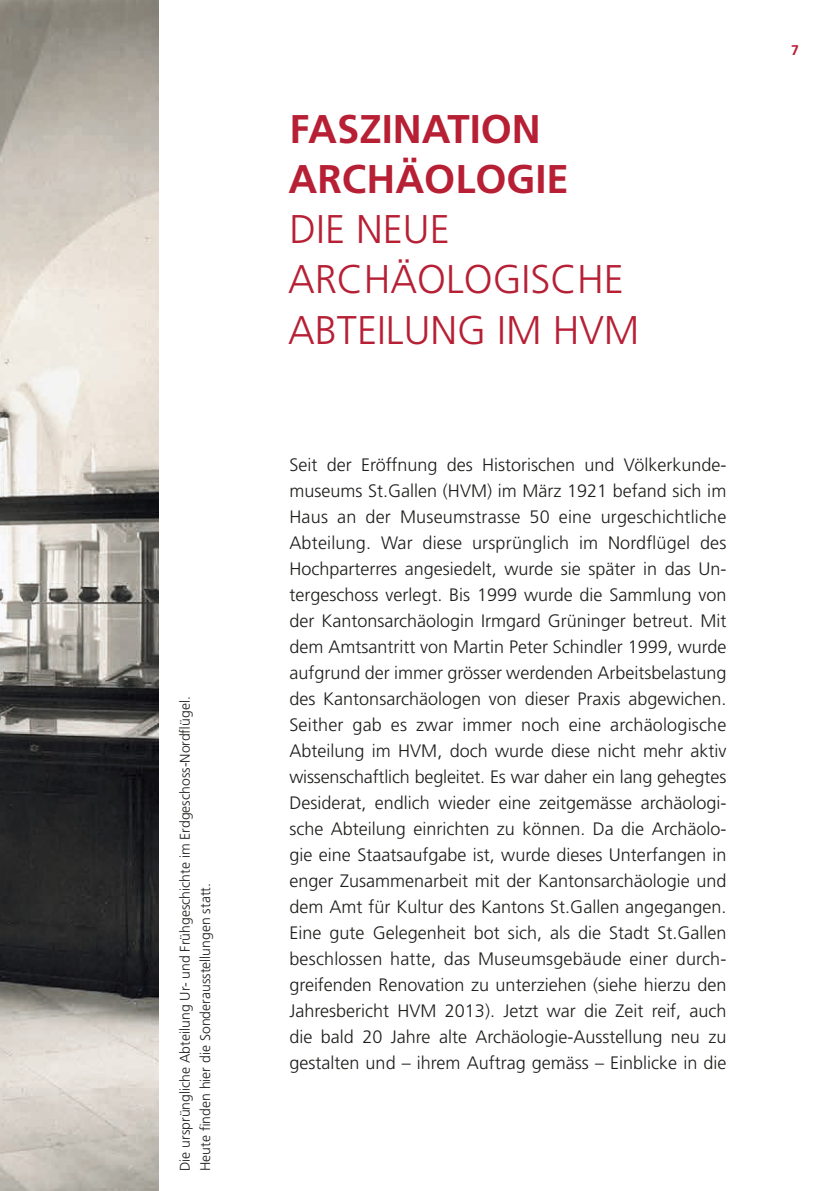
<style>
.page{position:relative;width:840px;height:1191px;background:#fff}
.page>*{position:absolute;margin:0;border:0;box-sizing:border-box;transform-origin:0 0}
.t1{font:300 40px/50px "Frutiger LT Std";color:#b71f34}
.t2{font:700 40px/50px "Frutiger LT Std";color:#b71f34}
.t3{font:300 18px/26px "Frutiger LT Pro";color:#1d1d1b;text-align:justify}
.t4{font:300 14px/20px "Frutiger LT Std";color:#1d1d1b}
.t5{font:700 14px "Frutiger LT Std";color:#b71f34}
</style>
<div class="page">
<img style="left:0;top:0;width:159px;height:1191px">
<p class="t4" style="left:175px;top:1171px;width:476px;rotate:-90deg">Die ursprüngliche Abteilung Ur- und Frühgeschichte im Erdgeschoss-Nordflügel.<br>Heute finden hier die Sonderausstellungen statt.</p>
<h1 class="t2" style="left:288px;top:105px;width:281px">FASZINATION<br>ARCHÄOLOGIE</h1>
<h1 class="t1" style="left:288px;top:205px;width:353px">DIE NEUE<br>ARCHÄOLOGISCHE<br>ABTEILUNG IM HVM</h1>
<p class="t3" style="left:289px;top:452px;width:438px">Seit der Eröffnung des Historischen und Völkerkunde&shy;museums St.Gallen (HVM) im März 1921 befand sich im Haus an der Museumstrasse 50 eine urgeschichtliche Abteilung. War diese ursprünglich im Nordflügel des Hochparterres angesiedelt, wurde sie später in das Un&shy;tergeschoss verlegt. Bis 1999 wurde die Sammlung von der Kantonsarchäologin Irmgard Grüninger betreut. Mit dem Amtsantritt von Martin Peter Schindler 1999, wurde aufgrund der immer grösser werdenden Arbeitsbelastung des Kantonsarchäologen von dieser Praxis abgewichen.<br>Seither gab es zwar immer noch eine archäologische Abteilung im HVM, doch wurde diese nicht mehr aktiv wissenschaftlich begleitet. Es war daher ein lang gehegtes Desiderat, endlich wieder eine zeitgemässe archäologi&shy;sche Abteilung einrichten zu können. Da die Archäolo&shy;gie eine Staatsaufgabe ist, wurde dieses Unterfangen in enger Zusammenarbeit mit der Kantonsarchäologie und dem Amt für Kultur des Kantons St.Gallen angegangen.<br>Eine gute Gelegenheit bot sich, als die Stadt St.Gallen beschlossen hatte, das Museumsgebäude einer durch&shy;greifenden Renovation zu unterziehen (siehe hierzu den Jahresbericht HVM 2013). Jetzt war die Zeit reif, auch die bald 20 Jahre alte Archäologie-Ausstellung neu zu gestalten und – ihrem Auftrag gemäss – Einblicke in die</p>
<p class="t5" style="left:790px;top:42px;width:9px">7</p>
</div>
